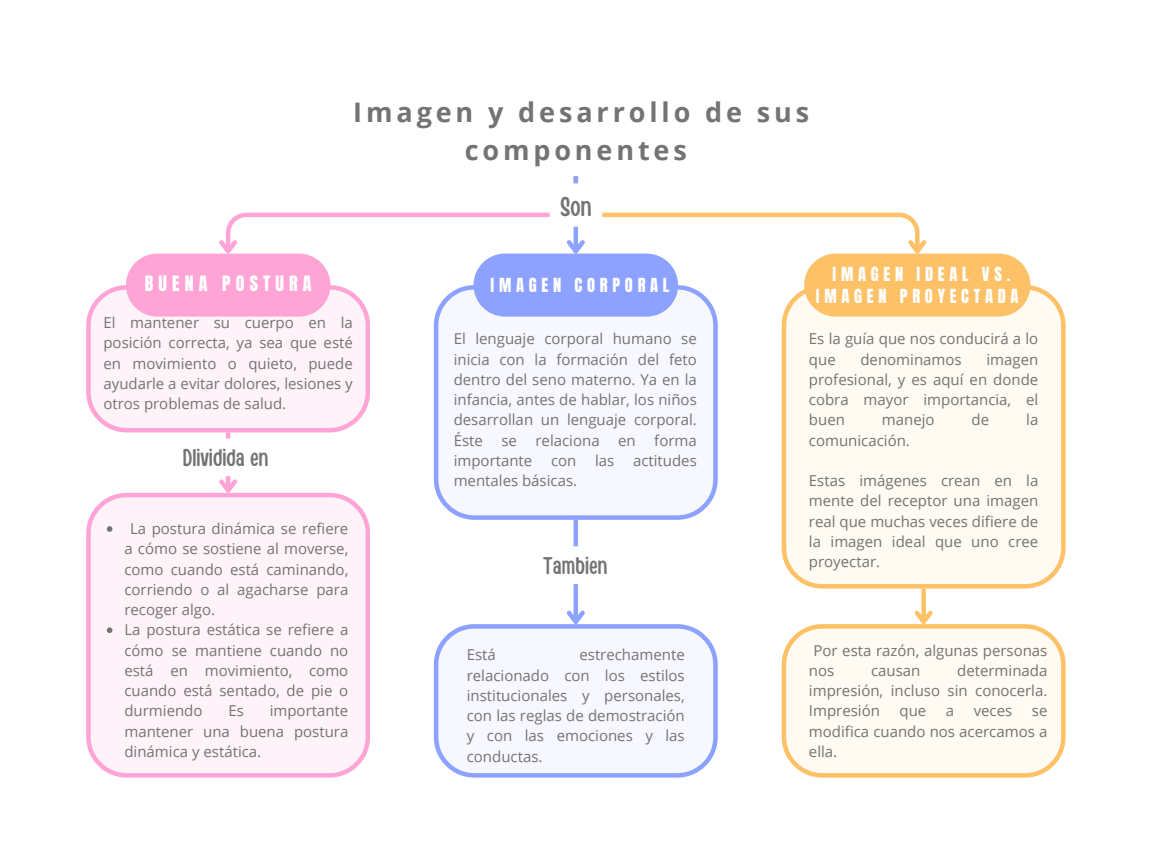
<style>
.page{position:relative;width:1152px;height:864px;background:#fff}
.page>*{position:absolute;margin:0;border:0;box-sizing:border-box;transform-origin:0 0}
.t1{font:700 27px/37.2px "Open Sans";letter-spacing:.145em;color:#737373;text-align:center}
.t2{font:27px "Handy Casual Condensed";color:#737373}
.t3{font:24px "Handy Casual Condensed";color:#737373}
.t4{font:18px "Anton";letter-spacing:.285em;color:#fff}
.t5{font:16.5px/22.5px "Anton";letter-spacing:.285em;color:#fff;text-align:center}
.t6{font:15px/20.2px "Open Sans";color:#737373;text-align:justify}
</style>
<div class="page">
<svg style="left:86px;top:285px;width:284px;height:147px"></svg>
<svg style="left:86px;top:493px;width:284px;height:284px"></svg>
<svg style="left:434px;top:624px;width:283px;height:153px"></svg>
<svg style="left:782px;top:624px;width:283px;height:153px"></svg>
<svg style="left:434px;top:285px;width:283px;height:235px"></svg>
<div style="left:782px;top:285px;width:283px;height:304px;background:#fffaf2"></div>
<div style="left:126px;top:254px;width:204px;height:63px;background:#ffa5d6;border-radius:32px"></div>
<div style="left:474px;top:254px;width:204px;height:63px;background:#8da1ff;border-radius:32px"></div>
<div style="left:804px;top:254px;width:226px;height:63px;background:#fdc167;border-radius:32px"></div>
<svg style="left:107px;top:526px;width:5px;height:6px"></svg>
<svg style="left:107px;top:627px;width:5px;height:6px"></svg>
<svg style="left:226px;top:432px;width:4px;height:6px"></svg>
<hr style="left:574px;top:520px;width:4px;height:102px;background:#8da1ff">
<svg style="left:563px;top:607px;width:26px;height:22px"></svg>
<div style="left:921px;top:589px;width:5px;height:33px;background:#fdc167"></div>
<svg style="left:911px;top:607px;width:26px;height:22px"></svg>
<svg style="left:215px;top:176px;width:715px;height:83px"></svg>
<svg style="left:173px;top:438px;width:110px;height:60px"></svg>
<div style="left:534px;top:546px;width:83px;height:38px;background:#fff;border-radius:9px"></div>
<h1 class="t1" style="left:353px;top:93px;width:457px">Imagen y desarrollo de sus componentes</h1>
<p class="t2" style="left:560px;top:189px;width:33px">Son</p>
<p class="t4" style="left:145px;top:270px;width:168px">BUENA POSTURA</p>
<p class="t5" style="left:491px;top:274px;width:180px">IMAGEN CORPORAL</p>
<p class="t5" style="left:816px;top:263px;width:204px">IMAGEN IDEAL VS.<br>IMAGEN PROYECTADA</p>
<h2 class="t6" style="left:103px;top:312px;width:251px">El mantener su cuerpo en la posición correcta, ya sea que esté en movimiento o quieto, puede ayudarle a evitar dolores, lesiones y otros problemas de salud.</h2>
<p class="t6" style="left:454px;top:328px;width:245px">El lenguaje corporal humano se inicia con la formación del feto dentro del seno materno. Ya en la infancia, antes de hablar, los niños desarrollan un lenguaje corporal.<br>Éste se relaciona en forma importante con las actitudes mentales básicas.</p>
<p class="t6" style="left:809px;top:328px;width:231px">Es la guía que nos conducirá a lo que</p>
<p class="t6" style="left:860px;top:349px;width:103px">denominamos</p>
<p class="t6" style="left:809px;top:349px;width:231px;text-indent:177px">imagen profesional, y es aquí en donde cobra mayor importancia, el buen</p>
<p class="t6" style="left:882px;top:409px;width:54px">manejo</p>
<p class="t6" style="left:972px;top:409px;width:19px">de</p>
<p class="t6" style="left:1026px;top:409px;width:14px">la</p>
<p class="t6" style="left:809px;top:430px;width:102px">comunicación.</p>
<p class="t6" style="left:809px;top:470px;width:231px">Estas imágenes crean en la mente del receptor una imagen real que muchas veces difiere de la imagen ideal que uno cree proyectar.</p>
<h3 class="t3" style="left:183px;top:442px;width:87px">DIividida en</h3>
<h4 class="t6" style="left:124px;top:518px;width:225px;text-indent:6px">La postura dinámica se refiere a cómo se sostiene al moverse, como cuando está caminando, corriendo o al agacharse para recoger algo.</h4>
<h4 class="t6" style="left:124px;top:619px;width:225px">La postura estática se refiere a cómo se mantiene cuando no está en movimiento, como cuando está sentado, de pie o durmiendo</h4>
<p class="t3" style="left:543px;top:550px;width:66px">Tambien</p>
<h4 class="t6" style="left:467px;top:644px;width:220px;text-indent:113px">estrechamente relacionado con los estilos institucionales y personales, con las reglas de demostración y con las emociones y las conductas.</h4>
<p class="t6" style="left:809px;top:640px;width:240px;text-indent:5px">Por esta razón, algunas personas nos</p>
<h4 class="t6" style="left:467px;top:644px;width:31px">Está</h4>
<p class="t6" style="left:809px;top:660px;width:240px;text-indent:148px">determinada impresión, incluso sin conocerla.<br>Impresión</p>
<p class="t6" style="left:871px;top:660px;width:51px">causan</p>
<h4 class="t6" style="left:124px;top:700px;width:225px;text-indent:145px">importante mantener una buena postura dinámica y estática.</h4>
<h4 class="t6" style="left:228px;top:700px;width:17px">Es</h4>
<p class="t6" style="left:809px;top:700px;width:240px;text-indent:223px">se modifica cuando nos acercamos a ella.</p>
<p class="t6" style="left:900px;top:700px;width:28px">que</p>
<p class="t6" style="left:946px;top:700px;width:10px">a</p>
<p class="t6" style="left:974px;top:700px;width:40px">veces</p>
</div>
